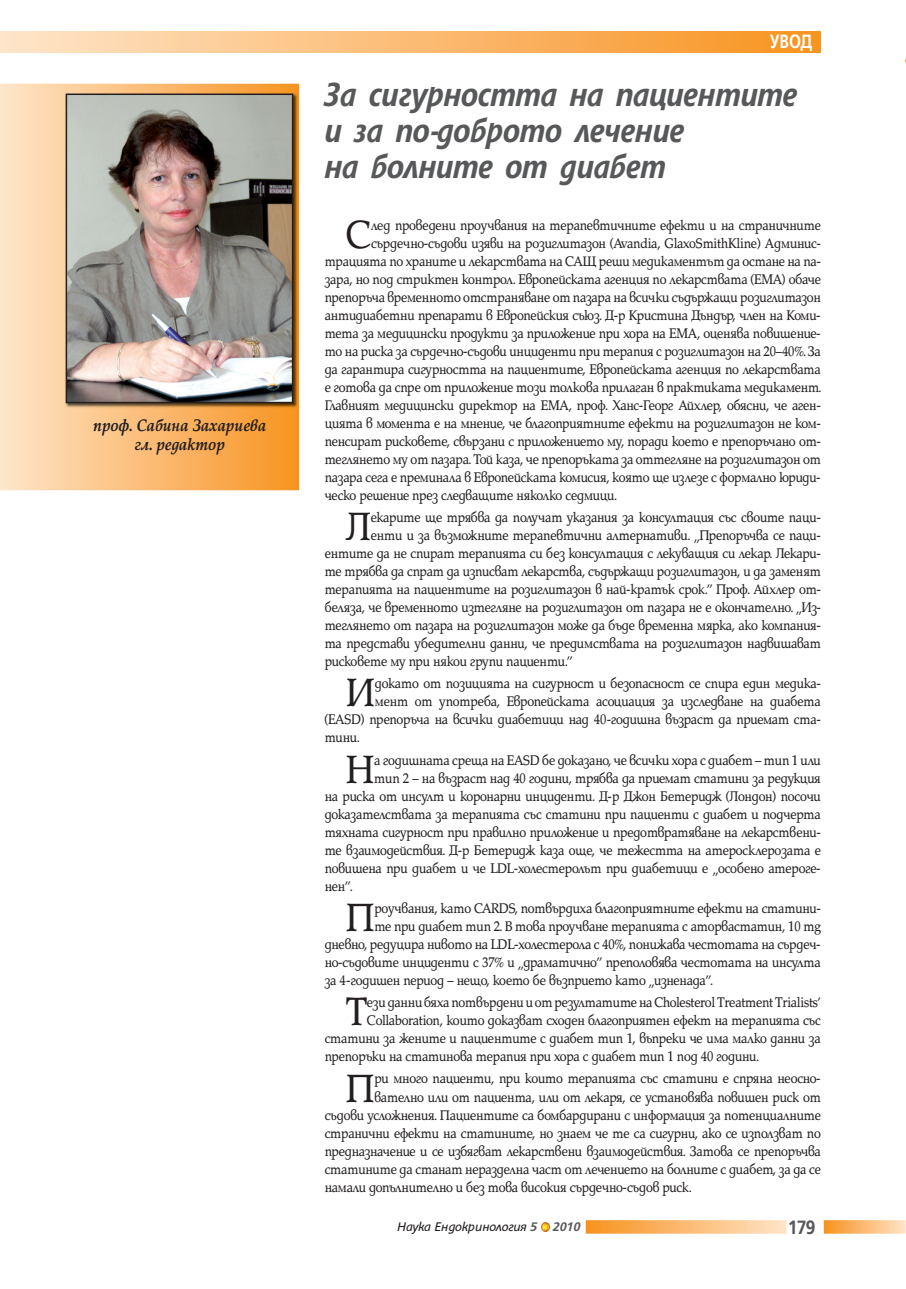
<style>
.page{position:relative;width:906px;height:1289px;background:#fff}
.page>*{position:absolute;margin:0;border:0;box-sizing:border-box;transform-origin:0 0}
.t1{font:42.45px "Platinum Bg";color:#231f20;scale:.9 1}
.t2{font:italic 700 condensed 36px/36px "HS Grotesk Bg";color:#57585a}
.t3{font:700 21px "HS Grotesk Bg";color:#fff;scale:.8 1}
.t4{font:700 21px "HS Grotesk Bg";color:#57585a;scale:.9 1}
.t5{font:italic 700 18px/19.5px "Platinum Bg";letter-spacing:-.015em;color:#231f20;text-align:center;scale:.9 1}
.t6{font:15px "Platinum Bg";letter-spacing:-.01em;color:#231f20;scale:.9 1}
.t7{font:italic 13.5px "HS Grotesk Bg";letter-spacing:-.01em;color:#231f20}
.s1{font-weight:700;color:#57585a}
</style>
<div class="page">
<svg style="left:586px;top:1220px;width:200px;height:13px;background:#fbbb74"></svg>
<svg style="left:824px;top:1220px;width:81px;height:13px"></svg>
<svg style="left:541px;top:1222px;width:8px;height:9px"></svg>
<div style="left:0;top:31px;width:820px;height:21px;background:linear-gradient(to right,#ffe5ca,#f89320)"></div>
<svg style="left:0;top:84px;width:299px;height:406px;background:#fcca92"></svg>
<img style="left:65px;top:93px;width:233px;height:315px">
<img style="left:69px;top:96px;width:221px;height:304px">
<div style="left:66px;top:93px;width:227px;height:310px;border:2px solid #231f20"></div>
<p class="t5" style="left:93px;top:417px;width:194px">проф. Сабина Захариева гл. редактор</p>
<h3 class="t3" style="left:770px;top:33px;width:54px">УВОД</h3>
<h2 class="t2" style="left:325px;top:79px;width:474px">За сигурността на пациентите и за по-доброто лечение<br>на болните от диабет</h2>
<h1 class="t1" style="left:346px;top:218px;width:29px">С</h1>
<p class="t6" style="left:371px;top:219px;width:501px">лед проведени проучвания на терапевтичните ефекти и на страничните</p>
<p class="t6" style="left:371px;top:237px;width:501px">сърдечно-съдови изяви на розиглитазон (Avandia, GlaxoSmithKline) Админис-</p>
<p class="t6" style="left:325px;top:255px;width:553px">трацията по храните и лекарствата на САЩ реши медикаментът да остане на па-</p>
<p class="t6" style="left:325px;top:273px;width:553px">зара, но под стриктен контрол. Европейската агенция по лекарствата (EMA) обаче</p>
<p class="t6" style="left:325px;top:291px;width:553px">препоръча временното отстраняване от пазара на всички съдържащи розиглитазон</p>
<p class="t6" style="left:325px;top:309px;width:553px">антидиабетни препарати в Европейския съюз. Д-р Кристина Дъндър, член на Коми-</p>
<p class="t6" style="left:325px;top:327px;width:553px">тета за медицински продукти за приложение при хора на ЕМА, оценява повишение-</p>
<p class="t6" style="left:325px;top:345px;width:553px">то на риска за сърдечно-съдови инциденти при тeрaпия с розиглитазон на 20–40%. За</p>
<p class="t6" style="left:325px;top:363px;width:553px">да гарантира сигурността на пациентите, Европейската агенция по лекарствата</p>
<p class="t6" style="left:325px;top:381px;width:553px">е готова да спре от приложение този толкова прилаган в практиката медикамент.</p>
<p class="t6" style="left:325px;top:399px;width:553px">Главният медицински директор на ЕМА, проф. Ханс-Георг Айхлер, обясни, че аген-</p>
<p class="t6" style="left:325px;top:417px;width:553px">цията в момента е на мнение, че благоприятните ефекти на розиглитазон не ком-</p>
<p class="t6" style="left:325px;top:435px;width:553px">пенсират рисковете, свързани с приложението му, поради което е препоръчано от-</p>
<p class="t6" style="left:325px;top:453px;width:553px">теглянето му от пазара. Той каза, че препоръката за оттегляне на розиглитазон от</p>
<p class="t6" style="left:325px;top:471px;width:553px">пазара сега е преминала в Европейската комисия, която ще излезе с формално юриди-</p>
<p class="t6" style="left:325px;top:489px;width:326px">ческо решение през следващите няколко седмици.</p>
<h1 class="t1" style="left:346px;top:510px;width:30px">Л</h1>
<p class="t6" style="left:371px;top:511px;width:501px">екарите ще трябва да получат указания за консултация със своите паци-</p>
<p class="t6" style="left:371px;top:529px;width:502px">енти и за възможните терапевтични алтернативи. „Препоръчва се паци-</p>
<p class="t6" style="left:325px;top:547px;width:553px">ентите да не спират терапията си без консултация с лекуващия си лекар. Лекари-</p>
<p class="t6" style="left:325px;top:565px;width:553px">те трябва да спрат да изписват лекарства, съдържащи розиглитазон, и да заменят</p>
<p class="t6" style="left:325px;top:583px;width:553px">терапията на пациентите на розиглитазон в най-кратък срок.” Проф. Айхлер от-</p>
<p class="t6" style="left:325px;top:601px;width:553px">беляза, че временното изтегляне на розиглитазон от пазара не е окончателно. „Из-</p>
<p class="t6" style="left:325px;top:619px;width:553px">теглянето от пазара на розиглитазон може да бъде временна мярка, ако компания-</p>
<p class="t6" style="left:325px;top:637px;width:553px">та представи убедителни данни, че предимствата на розиглитазон надвишават</p>
<p class="t6" style="left:325px;top:655px;width:277px">рисковете му при някои групи пациенти.”</p>
<h1 class="t1" style="left:346px;top:677px;width:34px">И</h1>
<p class="t6" style="left:375px;top:678px;width:497px">докато от позицията на сигурност и безопасност се спира един медика-</p>
<p class="t6" style="left:375px;top:696px;width:497px">мент от употреба, Европейската асоциация за изследване на диабета</p>
<p class="t6" style="left:325px;top:714px;width:553px">(EASD) препоръча на всички диабетици над 40-годишна възраст да приемат ста-</p>
<p class="t6" style="left:325px;top:732px;width:40px">тини.</p>
<h1 class="t1" style="left:346px;top:753px;width:33px">Н</h1>
<p class="t6" style="left:374px;top:754px;width:498px">а годишната среща на EASD бе доказано, че всички хора с диабет – тип 1 или</p>
<p class="t6" style="left:374px;top:772px;width:497px">тип 2 – на възраст над 40 години, трябва да приемат статини за редукция</p>
<p class="t6" style="left:325px;top:790px;width:553px">на риска от инсулт и коронарни инциденти. Д-р Джон Бетеридж (Лондон) посочи</p>
<p class="t6" style="left:325px;top:808px;width:553px">доказателствата за терапията със статини при пациенти с диабет и подчерта</p>
<p class="t6" style="left:325px;top:826px;width:553px">тяхната сигурност при правилно приложение и предотвратяване на лекарствени-</p>
<p class="t6" style="left:325px;top:844px;width:553px">те взаимодействия. Д-р Бетеридж каза още, че тежестта на атеросклерозата е</p>
<p class="t6" style="left:325px;top:862px;width:553px">повишена при диабет и че LDL-холестеролът при диабетици е „особено атероге-</p>
<p class="t6" style="left:325px;top:880px;width:32px">нен”.</p>
<h1 class="t1" style="left:346px;top:901px;width:33px">П</h1>
<p class="t6" style="left:374px;top:902px;width:498px">роучвания, като CARDS, потвърдиха благоприятните ефекти на статини-</p>
<p class="t6" style="left:374px;top:920px;width:498px">те при диабет тип 2. В това проучване терапията с аторвастатин, 10 mg</p>
<p class="t6" style="left:325px;top:938px;width:553px">дневно, редуцира нивото на LDL-холестерола с 40%, понижава честотата на сърдеч-</p>
<p class="t6" style="left:325px;top:956px;width:553px">но-съдовите инциденти с 37% и „драматично” преполовява честотата на инсулта</p>
<p class="t6" style="left:325px;top:974px;width:432px">за 4-годишен период – нещо, което бе възприето като „изненада”.</p>
<h1 class="t1" style="left:346px;top:995px;width:25px">Т</h1>
<p class="t6" style="left:367px;top:996px;width:506px">ези данни бяха потвърдени и от резултатите на Cholesterol Treatment Trialists’</p>
<p class="t6" style="left:367px;top:1014px;width:506px">Collaboration, които доказват сходен благоприятен ефект на терапията със</p>
<p class="t6" style="left:325px;top:1032px;width:553px">статини за жените и пациентите с диабет тип 1, въпреки че има малко данни за</p>
<p class="t6" style="left:325px;top:1050px;width:484px">препоръки на статинова терапия при хора с диабет тип 1 под 40 години.</p>
<h1 class="t1" style="left:346px;top:1072px;width:33px">П</h1>
<p class="t6" style="left:374px;top:1073px;width:497px">ри много пациенти, при които терапията със статини е спряна неосно-</p>
<p class="t6" style="left:374px;top:1091px;width:498px">вателно или от пациента, или от лекаря, се установява повишен риск от</p>
<p class="t6" style="left:325px;top:1109px;width:553px">съдови усложнения. Пациентите са бомбардирани с информация за потенциалните</p>
<p class="t6" style="left:325px;top:1127px;width:553px">странични ефекти на статините, но знаем че те са сигурни, ако се използват по</p>
<p class="t6" style="left:325px;top:1145px;width:553px">предназначение и се избягват лекарствени взаимодействия. Затова се препоръчва</p>
<p class="t6" style="left:325px;top:1163px;width:553px">статините да станат неразделна част от лечението на болните с диабет, за да се</p>
<p class="t6" style="left:325px;top:1181px;width:409px">намали допълнително и без това високия сърдечно-съдов риск.</p>
<p class="t7" style="left:397px;top:1222px;width:185px">Наука Ендокринология <span class="s1">5 2010</span></p>
<h3 class="t4" style="left:788px;top:1219px;width:32px">179</h3>
</div>
